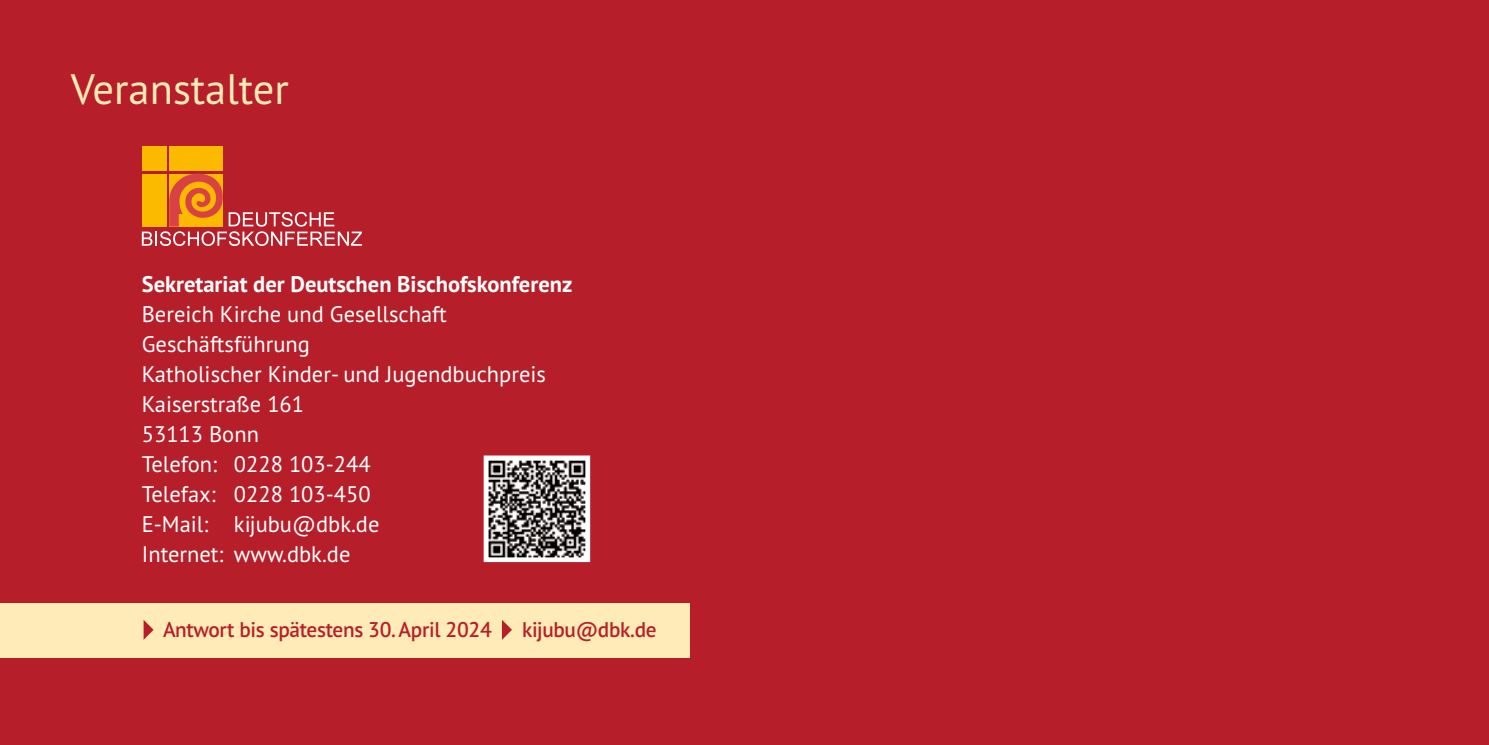
<style>
.page{position:relative;width:1489px;height:745px;background:#fff}
.page>*{position:absolute;margin:0;border:0;box-sizing:border-box;transform-origin:0 0}
.t1{font:42.5px "PT Sans Pro";color:#ffebb8}
.t2{font:22.5px/30px "PT Sans Pro";color:#fff}
.t3{font:700 22.5px "PT Sans Pro";color:#fff}
.t4{font:600 21.25px "PT Sans Pro";letter-spacing:-.015em;color:#b61f29}
</style>
<div class="page">
<div style="left:0;top:0;width:1488px;height:744px;background:#b61f29"></div>
<div style="left:0;top:602px;width:689px;height:55px;background:#ffebb8"></div>
<div style="left:142px;top:146px;width:25px;height:25px;background:#fbba00"></div>
<div style="left:169px;top:146px;width:54px;height:25px;background:#fbba00"></div>
<svg style="left:142px;top:173px;width:220px;height:73px"></svg>
<hr style="left:1488px;top:483px;width:1px;height:119px;background:#b61f29">
<svg style="left:483px;top:455px;width:108px;height:108px;background:#8c8685"></svg>
<svg style="left:144px;top:620px;width:10px;height:19px"></svg>
<svg style="left:502px;top:620px;width:10px;height:19px"></svg>
<h1 class="t1" style="left:71px;top:61px;width:219px">Veranstalter</h1>
<p class="t3" style="left:142px;top:269px;width:432px">Sekretariat der Deutschen Bischofskonferenz</p>
<p class="t2" style="left:142px;top:298px;width:406px">Bereich Kirche und Gesellschaft<br>Geschäftsführung<br>Katholischer Kinder- und Jugendbuchpreis<br>Kaiserstraße 161<br>53113 Bonn<br>Telefon: 0228 103-244<br>Telefax: 0228 103-450<br>E-Mail: kijubu@dbk.de<br>Internet: www.dbk.de</p>
<p class="t4" style="left:163px;top:615px;width:330px">Antwort bis spätestens 30. April 2024</p>
<p class="t4" style="left:522px;top:615px;width:136px">kijubu@dbk.de</p>
</div>
